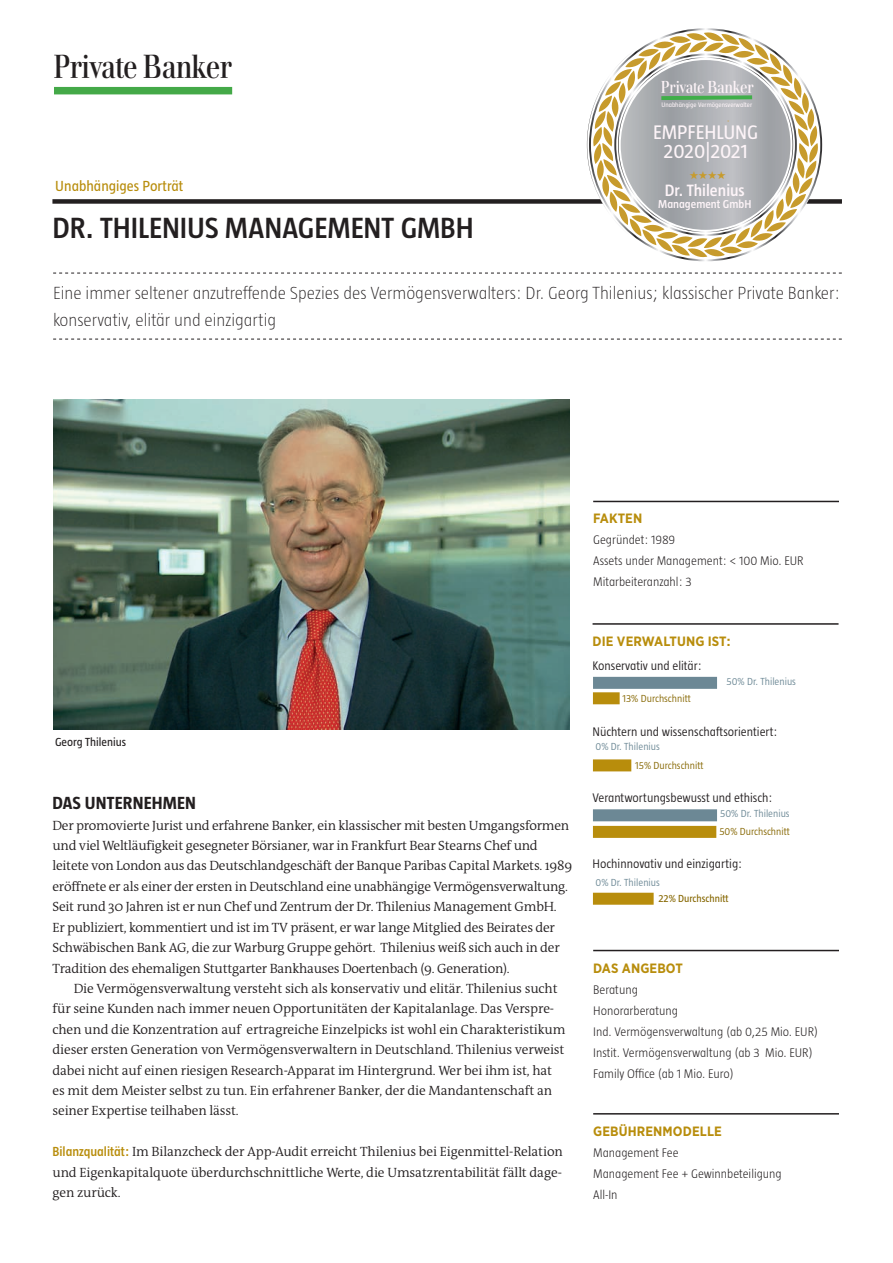
<style>
.page{position:relative;width:893px;height:1263px;background:#fff}
.page>*{position:absolute;margin:0;border:0;box-sizing:border-box;transform-origin:0 0}
.t1{font:33px "Walbaum News Fine";color:#231f20}
.t2{font:600 30px "Taz";letter-spacing:-.005em;color:#231f20}
.t3{font:20.1px/19px "Taz";color:#fdf4f8;text-align:center}
.t4{font:200 18px/27px "Taz";color:#231f20}
.t5{font:700 18px "Taz";letter-spacing:.01em;color:#231f20}
.t6{font:17.1px "Walbaum News Fine";color:#fdf4f8}
.t7{font:600 16.8px "Taz";color:#fdf4f8}
.t8{font:15px "Taz";color:#b88d0c}
.t9{font:300 13.5px/20.4px "The Antiqua B";letter-spacing:-.02em;color:#231f20}
.t10{font:700 13.5px "Gotham Narrow";letter-spacing:.01em;color:#b88d0c}
.t11{font:300 12.75px/21px "Taz";color:#231f20}
.t12{font:300 12.75px "Taz";color:#231f20}
.t13{font:12px "Taz";color:#231f20}
.t14{font:600 11.7px "Taz";color:#fdf4f8}
.t15{font:11.25px "Zapf Dingbats ITC";color:#c79b2c}
.t16{font:300 10.5px "Taz";color:#6c8895}
.t17{font:300 10.5px "Taz";color:#866702}
.t18{font:10.5px "Taz";color:#866702}
.t19{font:6.75px "Taz";color:#fdf4f8}
.s1{font-family:"Taz";font-weight:600;color:#b88d0c}
</style>
<div class="page">
<div style="left:54px;top:87px;width:178px;height:7px;background:#44a948"></div>
<img style="left:53px;top:400px;width:516px;height:329px">
<hr style="left:593px;top:501px;width:246px;height:1px;background:#231f20">
<hr style="left:593px;top:950px;width:246px;height:1px;background:#231f20">
<hr style="left:593px;top:1113px;width:246px;height:1px;background:#231f20">
<svg style="left:53px;top:273px;width:789px;height:1px"></svg>
<svg style="left:53px;top:339px;width:789px;height:1px"></svg>
<div style="left:52px;top:199px;width:790px;height:5px;background:#231f20"></div>
<img style="left:587px;top:123px;width:2px;height:81px">
<img style="left:589px;top:28px;width:233px;height:233px">
<div style="left:593px;top:692px;width:27px;height:12px;background:#b88d0c"></div>
<div style="left:593px;top:759px;width:38px;height:12px;background:#b88d0c"></div>
<hr style="left:593px;top:623px;width:245px;height:2px;background:#231f20">
<div style="left:593px;top:826px;width:123px;height:12px;background:#b88d0c"></div>
<div style="left:593px;top:677px;width:124px;height:12px;background:#6c8895"></div>
<div style="left:593px;top:809px;width:124px;height:12px;background:#6c8895"></div>
<div style="left:593px;top:893px;width:61px;height:12px;background:#b88d0c"></div>
<svg style="left:592px;top:31px;width:227px;height:227px"></svg>
<h1 class="t1" style="left:54px;top:50px;width:179px">Private Banker</h1>
<p class="t8" style="left:55px;top:178px;width:130px">Unabhängiges Porträt</p>
<h2 class="t2" style="left:52px;top:212px;width:423px">DR. THILENIUS MANAGEMENT GMBH</h2>
<p class="t6" style="left:661px;top:78px;width:94px">Private Banker</p>
<p class="t19" style="left:661px;top:101px;width:92px">Unabhängige Vermögensverwalter</p>
<h3 class="t3" style="left:653px;top:123px;width:107px">EMPFEHLUNG<br>2020|2021</h3>
<p class="t7" style="left:665px;top:182px;width:82px">Dr. Thilenius</p>
<p class="t14" style="left:658px;top:198px;width:95px">Management GmbH</p>
<p class="t15" style="left:689px;top:170px;width:38px">★★★★</p>
<h3 class="t4" style="left:53px;top:280px;width:788px">Eine immer seltener anzutreffende Spezies des Vermögensverwalters: Dr. Georg Thilenius; klassischer Private Banker: konservativ, elitär und einzigartig</h3>
<p class="t10" style="left:593px;top:510px;width:51px">FAKTEN</p>
<p class="t11" style="left:593px;top:530px;width:212px">Gegründet: 1989<br>Assets under Management: &lt; 100 Mio. EUR<br>Mitarbeiteranzahl: 3</p>
<p class="t10" style="left:593px;top:632px;width:139px">DIE VERWALTUNG IST:</p>
<p class="t12" style="left:593px;top:659px;width:111px">Konservativ und elitär:</p>
<p class="t13" style="left:55px;top:736px;width:73px">Georg Thilenius</p>
<h3 class="t5" style="left:52px;top:794px;width:145px">DAS UNTERNEHMEN</h3>
<p class="t9" style="left:52px;top:815px;width:522px">Der promovierte Jurist und erfahrene Banker, ein klassischer mit besten Umgangsformen und viel Weltläufigkeit gesegneter Börsianer, war in Frankfurt Bear Stearns Chef und leitete von London aus das Deutschlandgeschäft der Banque Paribas Capital Markets. 1989 eröffnete er als einer der ersten in Deutschland eine unabhängige Vermögensverwaltung.<br>Seit rund 30 Jahren ist er nun Chef und Zentrum der Dr. Thilenius Management GmbH.<br>Er publiziert, kommentiert und ist im TV präsent, er war lange Mitglied des Beirates der Schwäbischen Bank AG, die zur Warburg Gruppe gehört. Thilenius weiß sich auch in der Tradition des ehemaligen Stuttgarter Bankhauses Doertenbach (9. Generation).</p>
<p class="t9" style="left:52px;top:978px;width:514px;text-indent:21px">Die Vermögensverwaltung versteht sich als konservativ und elitär. Thilenius sucht für seine Kunden nach immer neuen Opportunitäten der Kapitalanlage. Das Verspre&shy;chen und die Konzentration auf ertragreiche Einzelpicks ist wohl ein Charakteristikum dieser ersten Generation von Vermögensverwaltern in Deutschland. Thilenius verweist dabei nicht auf einen riesigen Research-Apparat im Hintergrund. Wer bei ihm ist, hat es mit dem Meister selbst zu tun. Ein erfahrener Banker, der die Mandantenschaft an seiner Expertise teilhaben lässt.</p>
<p class="t9" style="left:52px;top:1141px;width:512px;text-align:justify"><span class="s1">Bilanzqualität:</span> Im Bilanzcheck der App-Audit erreicht Thilenius bei Eigenmittel-Relation und Eigenkapitalquote überdurchschnittliche Werte, die Umsatzrentabilität fällt dage&shy;gen zurück.</p>
<p class="t17" style="left:622px;top:692px;width:70px">13% Durchschnitt</p>
<p class="t16" style="left:726px;top:676px;width:71px">50% Dr. Thilenius</p>
<p class="t12" style="left:593px;top:725px;width:187px">Nüchtern und wissenschaftsorientiert:</p>
<p class="t16" style="left:595px;top:741px;width:66px">0% Dr. Thilenius</p>
<p class="t17" style="left:635px;top:760px;width:70px">15% Durchschnitt</p>
<p class="t12" style="left:593px;top:791px;width:181px">Verantwortungsbewusst und ethisch:</p>
<p class="t16" style="left:720px;top:808px;width:71px">50% Dr. Thilenius</p>
<p class="t17" style="left:719px;top:826px;width:72px">50% Durchschnitt</p>
<p class="t12" style="left:593px;top:857px;width:151px">Hochinnovativ und einzigartig:</p>
<p class="t16" style="left:595px;top:877px;width:66px">0% Dr. Thilenius</p>
<p class="t18" style="left:658px;top:893px;width:72px">22% Durchschnitt</p>
<p class="t10" style="left:593px;top:959px;width:91px">DAS ANGEBOT</p>
<p class="t11" style="left:593px;top:979px;width:227px">Beratung<br>Honorarberatung<br>Ind. Vermögensverwaltung (ab 0,25 Mio. EUR)<br>Instit. Vermögensverwaltung (ab 3 Mio. EUR)<br>Family Office (ab 1 Mio. Euro)</p>
<p class="t10" style="left:593px;top:1122px;width:130px">GEBÜHRENMODELLE</p>
<p class="t11" style="left:593px;top:1142px;width:190px">Management Fee<br>Management Fee + Gewinnbeteiligung<br>All-In</p>
</div>
